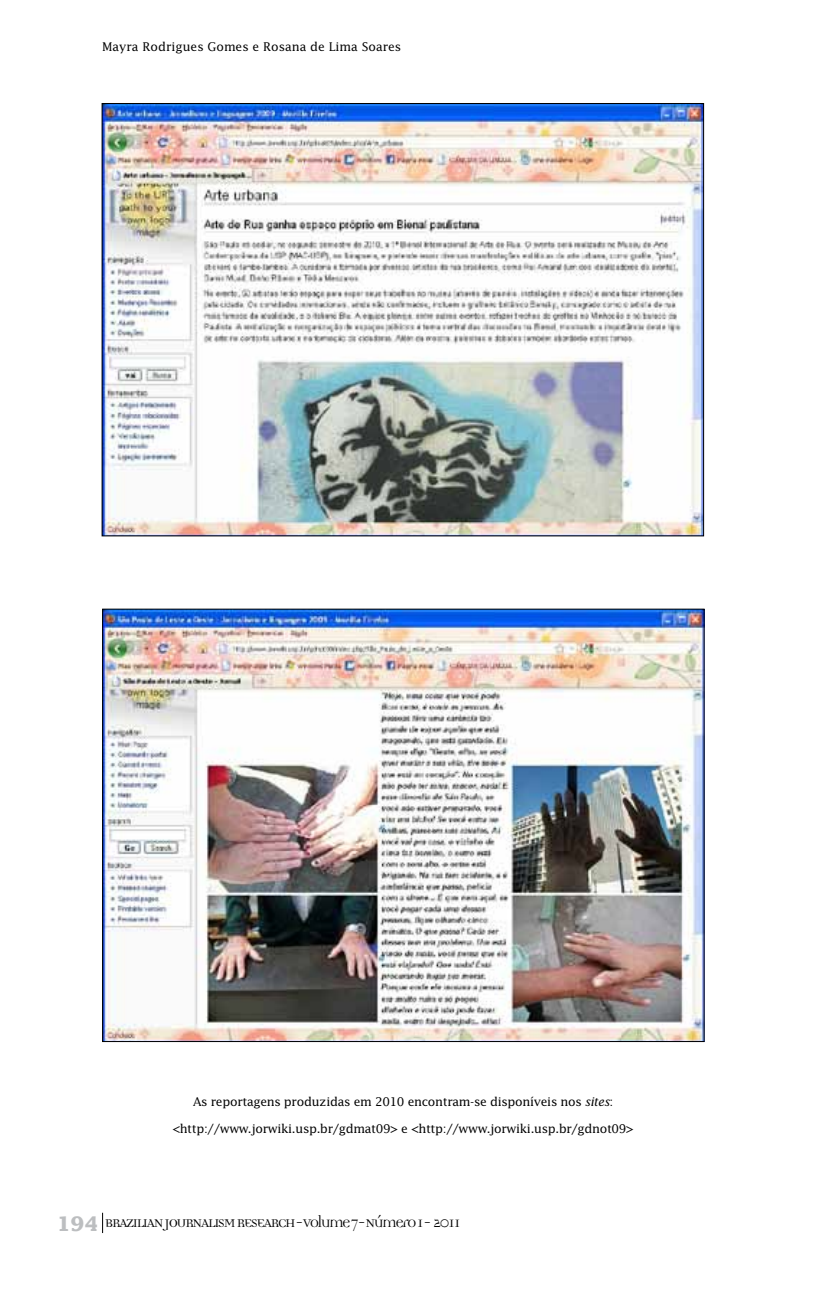
<style>
.page{position:relative;width:828px;height:1293px;background:#fff}
.page>*{position:absolute;margin:0;border:0;box-sizing:border-box;transform-origin:0 0}
.t1{font:18px "Democratica";letter-spacing:-.1em;color:#000}
.t2{font:12px "Lucida";letter-spacing:-.025em;color:#000}
.t3{font:12px "Lucida";color:#000}
.s1{font-style:italic}
.s2{font-family:"Lucida";font-weight:700;font-size:20px;color:#bcbec0}
</style>
<div class="page">
<svg style="left:102px;top:1212px;width:1px;height:21px"></svg>
<img style="left:104px;top:105px;width:598px;height:429px">
<img style="left:104px;top:610px;width:598px;height:430px">
<p class="t3" style="left:102px;top:39px;width:301px">Mayra Rodrigues Gomes e Rosana de Lima Soares</p>
<p class="t2" style="left:193px;top:1094px;width:421px">As reportagens produzidas em 2010 encontram-se disponíveis nos <span class="s1">sites</span>:</p>
<p class="t2" style="left:172px;top:1121px;width:463px">&lt;http://www.jorwiki.usp.br/gdmat09&gt; e &lt;http://www.jorwiki.usp.br/gdnot09&gt;</p>
<h1 class="t1" style="left:57px;top:1214px;width:405px"><span class="s2">194</span> BRAZILIAN JOURNALISM RESEARCH - Volume 7 - Número 1 - 2011</h1>
</div>
